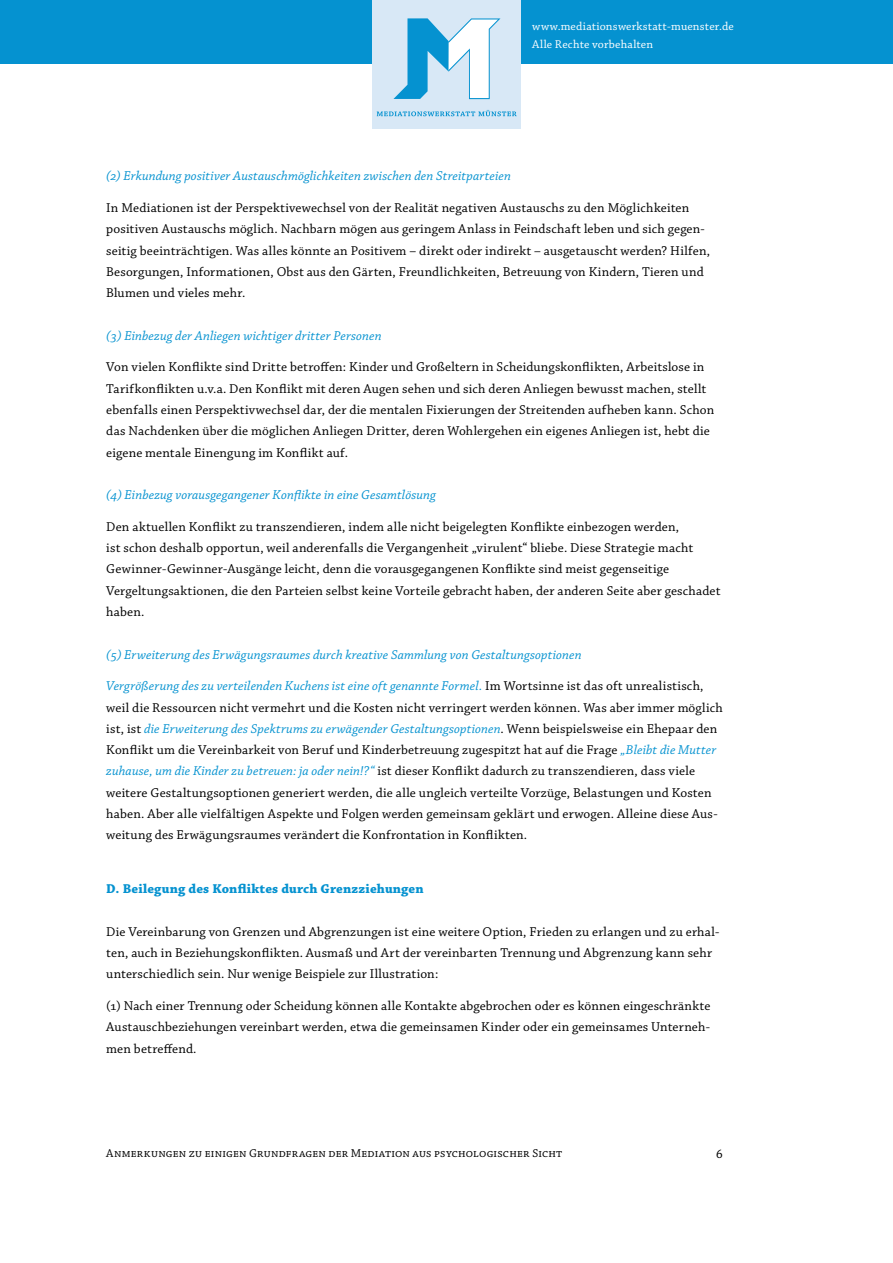
<style>
.page{position:relative;width:893px;height:1263px;background:#fff}
.page>*{position:absolute;margin:0;border:0;box-sizing:border-box;transform-origin:0 0}
.t1{font:13.5px/21.3px "Chaparral Pro";letter-spacing:.01em;color:#000}
.t2{font:italic 13.5px "Chaparral Pro";letter-spacing:.01em;color:#0592d0}
.t3{font:700 13.5px "Chaparral Pro";letter-spacing:.015em;color:#0592d0}
.t4{font:12px "Chaparral Pro";letter-spacing:.015em;color:#000}
.t5{font:12px/18px "Chaparral Pro";letter-spacing:.025em;color:#fff}
.s1{font-style:italic;color:#0592d0}
</style>
<div class="page">
<div style="left:0;top:0;width:893px;height:64px;background:#0592d0"></div>
<div style="left:372px;top:0;width:149px;height:129px;background:#d8e8f6"></div>
<svg style="left:393px;top:18px;width:107px;height:81px"></svg>
<svg style="left:377px;top:110px;width:140px;height:6px"></svg>
<p class="t5" style="left:532px;top:18px;width:203px">www.mediationswerkstatt-muenster.de<br>Alle Rechte vorbehalten</p>
<p class="t2" style="left:106px;top:168px;width:406px">(2) Erkundung positiver Austauschmöglichkeiten zwischen den Streitparteien</p>
<p class="t1" style="left:106px;top:198px;width:605px">In Mediationen ist der Perspektivewechsel von der Realität negativen Austauschs zu den Möglichkeiten positiven Austauschs möglich. Nachbarn mögen aus geringem Anlass in Feindschaft leben und sich gegen&shy;seitig beeinträchtigen. Was alles könnte an Positivem – direkt oder indirekt – ausgetauscht werden? Hilfen, Besorgungen, Informationen, Obst aus den Gärten, Freundlichkeiten, Betreuung von Kindern, Tieren und Blumen und vieles mehr.</p>
<p class="t2" style="left:106px;top:328px;width:277px">(3) Einbezug der Anliegen wichtiger dritter Personen</p>
<p class="t1" style="left:106px;top:357px;width:609px">Von vielen Konflikte sind Dritte betroffen: Kinder und Großeltern in Scheidungskonflikten, Arbeitslose in Tarifkonflikten u.v.a. Den Konflikt mit deren Augen sehen und sich deren Anliegen bewusst machen, stellt ebenfalls einen Perspektivwechsel dar, der die mentalen Fixierungen der Streitenden aufheben kann. Schon das Nachdenken über die möglichen Anliegen Dritter, deren Wohlergehen ein eigenes Anliegen ist, hebt die eigene mentale Einengung im Konflikt auf.</p>
<p class="t2" style="left:106px;top:487px;width:331px">(4) Einbezug vorausgegangener Konflikte in eine Gesamtlösung</p>
<p class="t1" style="left:106px;top:516px;width:616px">Den aktuellen Konflikt zu transzendieren, indem alle nicht beigelegten Konflikte einbezogen werden,<br>ist schon deshalb opportun, weil anderenfalls die Vergangenheit „virulent“ bliebe. Diese Strategie macht Gewinner-Gewinner-Ausgänge leicht, denn die vorausgegangenen Konflikte sind meist gegenseitige Vergeltungsaktionen, die den Parteien selbst keine Vorteile gebracht haben, der anderen Seite aber geschadet haben.</p>
<p class="t2" style="left:106px;top:647px;width:477px">(5) Erweiterung des Erwägungsraumes durch kreative Sammlung von Gestaltungsoptionen</p>
<p class="t1" style="left:106px;top:676px;width:618px"><span class="s1">Vergrößerung des zu verteilenden Kuchens ist eine oft genannte Formel.</span> Im Wortsinne ist das oft unrealistisch, weil die Ressourcen nicht vermehrt und die Kosten nicht verringert werden können. Was aber immer möglich ist, ist <span class="s1">die Erweiterung des Spektrums zu erwägender Gestaltungsoptionen</span>. Wenn beispielsweise ein Ehepaar den Konflikt um die Vereinbarkeit von Beruf und Kinderbetreuung zugespitzt hat auf die Frage <span class="s1">„Bleibt die Mutter zuhause, um die Kinder zu betreuen: ja oder nein!?“</span> ist dieser Konflikt dadurch zu transzendieren, dass viele weitere Gestaltungsoptionen generiert werden, die alle ungleich verteilte Vorzüge, Belastungen und Kosten haben. Aber alle vielfältigen Aspekte und Folgen werden gemeinsam geklärt und erwogen. Alleine diese Aus&shy;weitung des Erwägungsraumes verändert die Konfrontation in Konflikten.</p>
<p class="t3" style="left:106px;top:881px;width:319px">D. Beilegung des Konfliktes durch Grenzziehungen</p>
<p class="t1" style="left:106px;top:921px;width:615px">Die Vereinbarung von Grenzen und Abgrenzungen ist eine weitere Option, Frieden zu erlangen und zu erhal&shy;ten, auch in Beziehungskonflikten. Ausmaß und Art der vereinbarten Trennung und Abgrenzung kann sehr unterschiedlich sein. Nur wenige Beispiele zur Illustration:</p>
<p class="t1" style="left:106px;top:995px;width:606px;text-align:justify">(1) Nach einer Trennung oder Scheidung können alle Kontakte abgebrochen oder es können eingeschränkte Austauschbeziehungen vereinbart werden, etwa die gemeinsamen Kinder oder ein gemeinsames Unterneh&shy;men betreffend.</p>
<p class="t4" style="left:106px;top:1146px;width:458px">Anmerkungen zu einigen Grundfragen der Mediation aus psychologischer Sicht</p>
</div>
